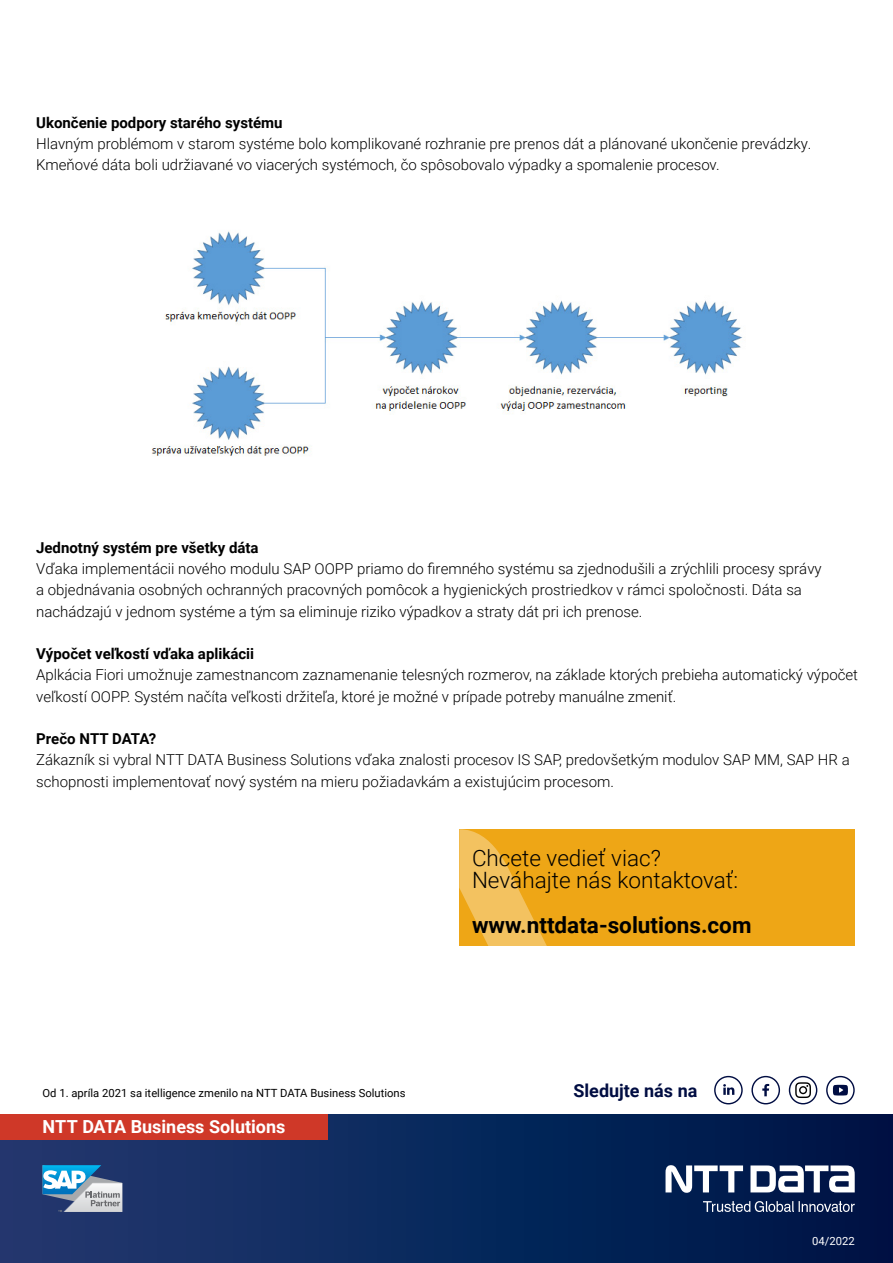
<style>
.page{position:relative;width:893px;height:1263px;background:#fff}
.page>*{position:absolute;margin:0;border:0;box-sizing:border-box;transform-origin:0 0}
.t1{font:300 22.5px/22.5px "Roboto";color:#000}
.t2{font:700 22.5px "Roboto";color:#000}
.t3{font:700 18px "Roboto";color:#fff}
.t4{font:700 18px "Roboto";color:#000d42}
.t5{font:300 15px/21.3px "Roboto";color:#000}
.t6{font:700 15px "Roboto";color:#000}
.t7{font:11.25px "Roboto";color:#000}
.t8{font:11.25px "Roboto";color:#fff}
</style>
<div class="page">
<div style="left:0;top:1114px;width:893px;height:149px;background:linear-gradient(to right,#213a71,#001546)"></div>
<svg style="left:43px;top:1165px;width:79px;height:47px"></svg>
<div style="left:0;top:1114px;width:327px;height:26px;background:#cf3828"></div>
<svg style="left:750px;top:1165px;width:105px;height:27px"></svg>
<svg style="left:665px;top:1165px;width:78px;height:28px"></svg>
<svg style="left:703px;top:1201px;width:152px;height:11px;background:#4d5d80"></svg>
<div style="left:789px;top:1076px;width:28px;height:28px;border:1px solid #000d42;border-radius:50%"></div>
<div style="left:714px;top:1076px;width:29px;height:28px;border:1px solid #000d42;border-radius:50%"></div>
<svg style="left:723px;top:1084px;width:11px;height:11px"></svg>
<div style="left:751px;top:1076px;width:29px;height:28px;border:1px solid #000d42;border-radius:50%"></div>
<svg style="left:762px;top:1084px;width:7px;height:12px"></svg>
<div style="left:826px;top:1076px;width:29px;height:28px;border:1px solid #000d42;border-radius:50%"></div>
<svg style="left:833px;top:1085px;width:15px;height:10px"></svg>
<div style="left:459px;top:829px;width:396px;height:117px;background:#eea616"></div>
<svg style="left:459px;top:829px;width:88px;height:117px"></svg>
<img style="left:151px;top:231px;width:592px;height:225px">
<svg style="left:795px;top:1082px;width:16px;height:16px"></svg>
<p class="t6" style="left:36px;top:112px;width:248px">Ukončenie podpory starého systému</p>
<p class="t5" style="left:36px;top:132px;width:777px">Hlavným problémom v starom systéme bolo komplikované rozhranie pre prenos dát a plánované ukončenie prevádzky.<br>Kmeňové dáta boli udržiavané vo viacerých systémoch, čo spôsobovalo výpadky a spomalenie procesov.</p>
<p class="t6" style="left:36px;top:537px;width:224px">Jednotný systém pre všetky dáta</p>
<p class="t5" style="left:36px;top:557px;width:787px">Vďaka implementácii nového modulu SAP OOPP priamo do firemného systému sa zjednodušili a zrýchlili procesy správy a objednávania osobných ochranných pracovných pomôcok a hygienických prostriedkov v rámci spoločnosti. Dáta sa nachádzajú v jednom systéme a tým sa eliminuje riziko výpadkov a straty dát pri ich prenose.</p>
<p class="t6" style="left:36px;top:643px;width:220px">Výpočet veľkostí vďaka aplikácii</p>
<p class="t5" style="left:36px;top:664px;width:823px">Aplkácia Fiori umožnuje zamestnancom zaznamenanie telesných rozmerov, na základe ktorých prebieha automatický výpočet veľkostí OOPP. Systém načíta veľkosti držiteľa, ktoré je možné v prípade potreby manuálne zmeniť.</p>
<p class="t6" style="left:36px;top:728px;width:122px">Prečo NTT DATA?</p>
<p class="t5" style="left:36px;top:749px;width:815px">Zákazník si vybral NTT DATA Business Solutions vďaka znalosti procesov IS SAP, predovšetkým modulov SAP MM, SAP HR a schopnosti implementovať nový systém na mieru požiadavkám a existujúcim procesom.</p>
<p class="t7" style="left:43px;top:1084px;width:365px">Od 1. apríla 2021 sa itelligence zmenilo na NTT DATA Business Solutions</p>
<p class="t3" style="left:43px;top:1114px;width:244px">NTT DATA Business Solutions</p>
<h1 class="t1" style="left:472px;top:846px;width:268px">Chcete vedieť viac?<br>Neváhajte nás kontaktovať:</h1>
<h1 class="t2" style="left:472px;top:909px;width:281px">www.nttdata-solutions.com</h1>
<p class="t4" style="left:573px;top:1077px;width:125px">Sledujte nás na</p>
<p class="t8" style="left:812px;top:1233px;width:44px">04/2022</p>
</div>
